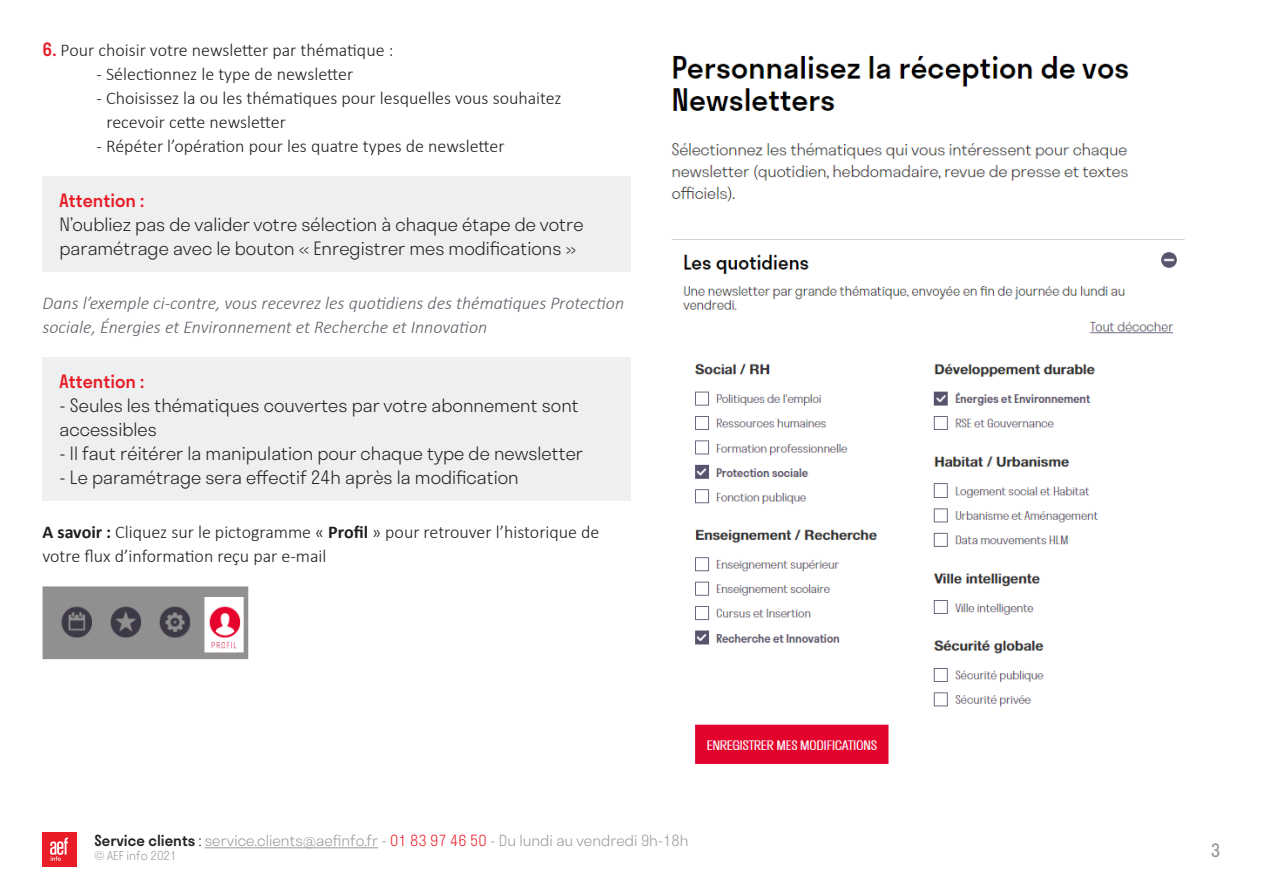
<style>
.page{position:relative;width:1263px;height:893px;background:#fff}
.page>*{position:absolute;margin:0;border:0;box-sizing:border-box;transform-origin:0 0}
.t1{font:300 18px/24px "Calibri";color:#231f20}
.t2{font:300 18px/24px "Stratos";color:#231f20}
.t3{font:italic 300 18px/24px "Calibri";color:#5e626a}
.t4{font:500 18px "Stratos";color:#e81d28}
.t5{font:18px "Stratos";color:#989999}
.t6{font:300 15px "Stratos";color:#989999}
.t7{font:300 12px "Stratos";color:#989999}
.s1{font-family:"Stratos";font-weight:500;color:#e81d28}
.s2{font-weight:700}
.s3{font-weight:500;color:#231f20}
.s4{color:#231f20}
.s5{color:#e81d28}
</style>
<div class="page">
<hr style="left:205px;top:847px;width:173px;height:1px;background:#989999">
<div style="left:43px;top:832px;width:34px;height:34px;background:#e81d28"></div>
<svg style="left:50px;top:837px;width:18px;height:24px"></svg>
<div style="left:43px;top:357px;width:588px;height:144px;background:#edeff0"></div>
<div style="left:43px;top:176px;width:588px;height:96px;background:#edeff0"></div>
<svg style="left:43px;top:586px;width:205px;height:73px;background:#968c8f"></svg>
<img style="left:671px;top:55px;width:514px;height:709px">
<p class="t1" style="left:43px;top:38px;width:352px"><span class="s1">6.</span> Pour choisir votre newsletter par thématique :</p>
<p class="t1" style="left:97px;top:62px;width:258px">- Sélectionnez le type de newsletter</p>
<p class="t1" style="left:106px;top:86px;width:457px;text-indent:-10px">- Choisissez la ou les thématiques pour lesquelles vous souhaitez recevoir cette newsletter</p>
<p class="t1" style="left:97px;top:134px;width:410px">- Répéter l’opération pour les quatre types de newsletter</p>
<p class="t4" style="left:60px;top:186px;width:86px">Attention :</p>
<p class="t2" style="left:60px;top:211px;width:526px">N’oubliez pas de valider votre sélection à chaque étape de votre paramétrage avec le bouton « Enregistrer mes modifications »</p>
<p class="t3" style="left:43px;top:291px;width:583px">Dans l’exemple ci-contre, vous recevrez les quotidiens des thématiques Protection sociale, Énergies et Environnement et Recherche et Innovation</p>
<p class="t4" style="left:60px;top:367px;width:86px">Attention :</p>
<p class="t2" style="left:60px;top:393px;width:521px">- Seules les thématiques couvertes par votre abonnement sont accessibles</p>
<p class="t2" style="left:60px;top:441px;width:525px">- Il faut réitérer la manipulation pour chaque type de newsletter</p>
<p class="t2" style="left:60px;top:465px;width:461px">- Le paramétrage sera effectif 24h après la modification</p>
<p class="t1" style="left:43px;top:520px;width:558px"><span class="s2">A savoir :</span> Cliquez sur le pictogramme « <span class="s2">Profil</span> » pour retrouver l’historique de votre flux d’information reçu par e-mail</p>
<p class="t6" style="left:95px;top:828px;width:595px"><span class="s3">Service clients</span> <span class="s4">:</span> service.clients@aefinfo.fr - <span class="s5">01 83 97 46 50</span> - Du lundi au vendredi 9h-18h</p>
<p class="t7" style="left:95px;top:846px;width:84px">© AEF info 2021</p>
<p class="t5" style="left:1210px;top:836px;width:11px">3</p>
</div>
